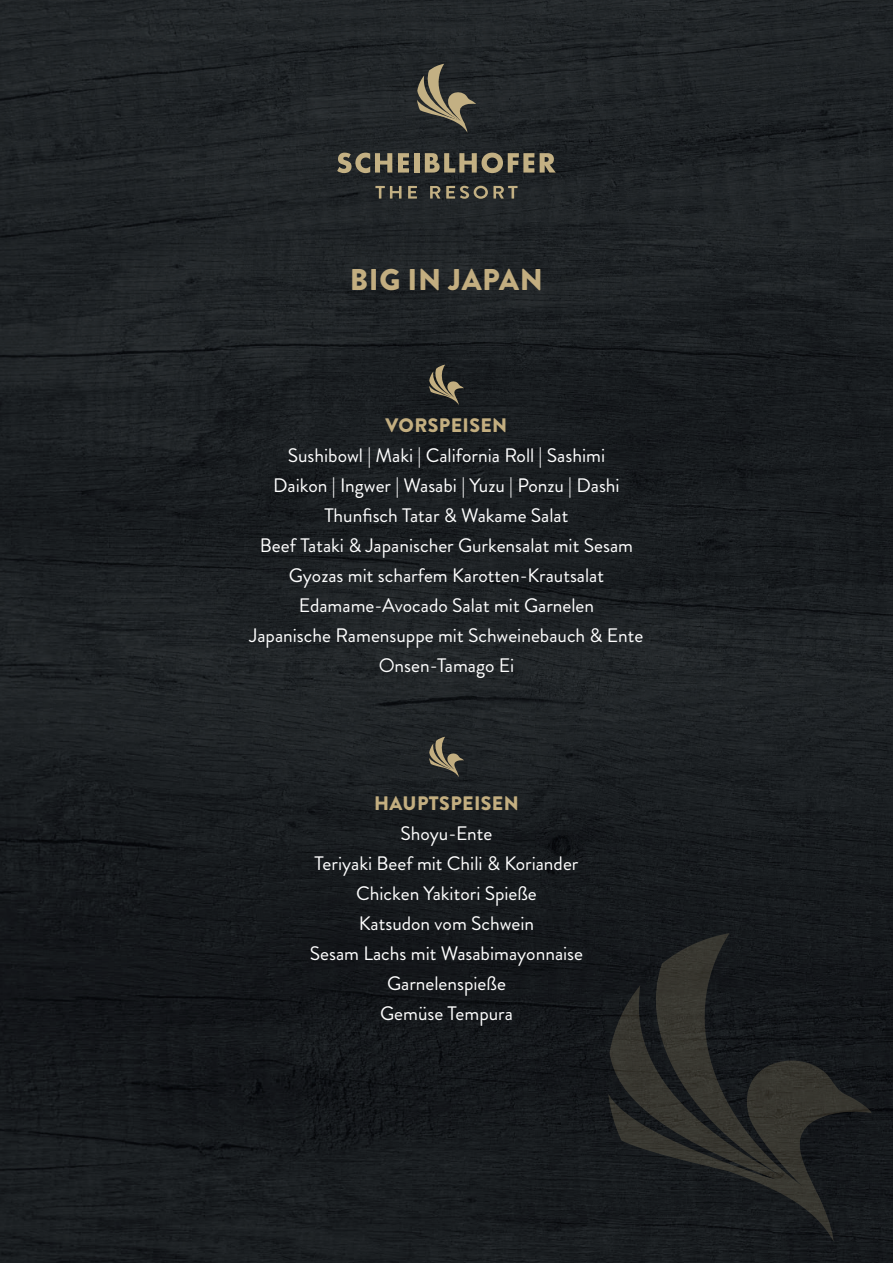
<style>
.page{position:relative;width:893px;height:1263px;background:#fff}
.page>*{position:absolute;margin:0;border:0;box-sizing:border-box;transform-origin:0 0}
.t1{font:900 30px "Brandon Grotesque";letter-spacing:.02em;color:#c3ae80}
.t2{font:19.5px/30px "Brandon Grotesque";color:#fff;text-align:center}
.t3{font:900 19.5px "Brandon Grotesque";letter-spacing:.02em;color:#c3ae80}
</style>
<div class="page">
<img style="left:0;top:0;width:893px;height:1263px">
<svg style="left:641px;top:933px;width:174px;height:52px;background:#1c1f1f"></svg>
<svg style="left:608px;top:985px;width:264px;height:257px;background:#212322"></svg>
<svg style="left:337px;top:153px;width:55px;height:20px"></svg>
<svg style="left:398px;top:153px;width:11px;height:20px"></svg>
<div style="left:414px;top:153px;width:5px;height:20px;background:#c3b083"></div>
<svg style="left:425px;top:153px;width:109px;height:20px;background:#736b55"></svg>
<svg style="left:540px;top:153px;width:16px;height:20px"></svg>
<svg style="left:375px;top:186px;width:27px;height:13px"></svg>
<svg style="left:408px;top:186px;width:9px;height:13px"></svg>
<svg style="left:430px;top:186px;width:10px;height:13px"></svg>
<svg style="left:446px;top:186px;width:72px;height:13px"></svg>
<svg style="left:417px;top:64px;width:59px;height:69px;background:#535044"></svg>
<svg style="left:429px;top:365px;width:35px;height:40px"></svg>
<svg style="left:429px;top:737px;width:35px;height:40px"></svg>
<h1 class="t1" style="left:350px;top:258px;width:194px">BIG IN JAPAN</h1>
<p class="t3" style="left:385px;top:412px;width:123px">VORSPEISEN</p>
<p class="t2" style="left:250px;top:441px;width:395px">Sushibowl | Maki | California Roll | Sashimi<br>Daikon | Ingwer | Wasabi | Yuzu | Ponzu | Dashi Thunfisch Tatar &amp; Wakame Salat<br>Beef Tataki &amp; Japanischer Gurkensalat mit Sesam Gyozas mit scharfem Karotten-Krautsalat Edamame-Avocado Salat mit Garnelen<br>Japanische Ramensuppe mit Schweinebauch &amp; Ente Onsen-Tamago Ei</p>
<p class="t3" style="left:374px;top:790px;width:146px">HAUPTSPEISEN</p>
<p class="t2" style="left:310px;top:819px;width:275px">Shoyu-Ente<br>Teriyaki Beef mit Chili &amp; Koriander<br>Chicken Yakitori Spieße<br>Katsudon vom Schwein<br>Sesam Lachs mit Wasabimayonnaise<br>Garnelenspieße<br>Gemüse Tempura</p>
</div>
